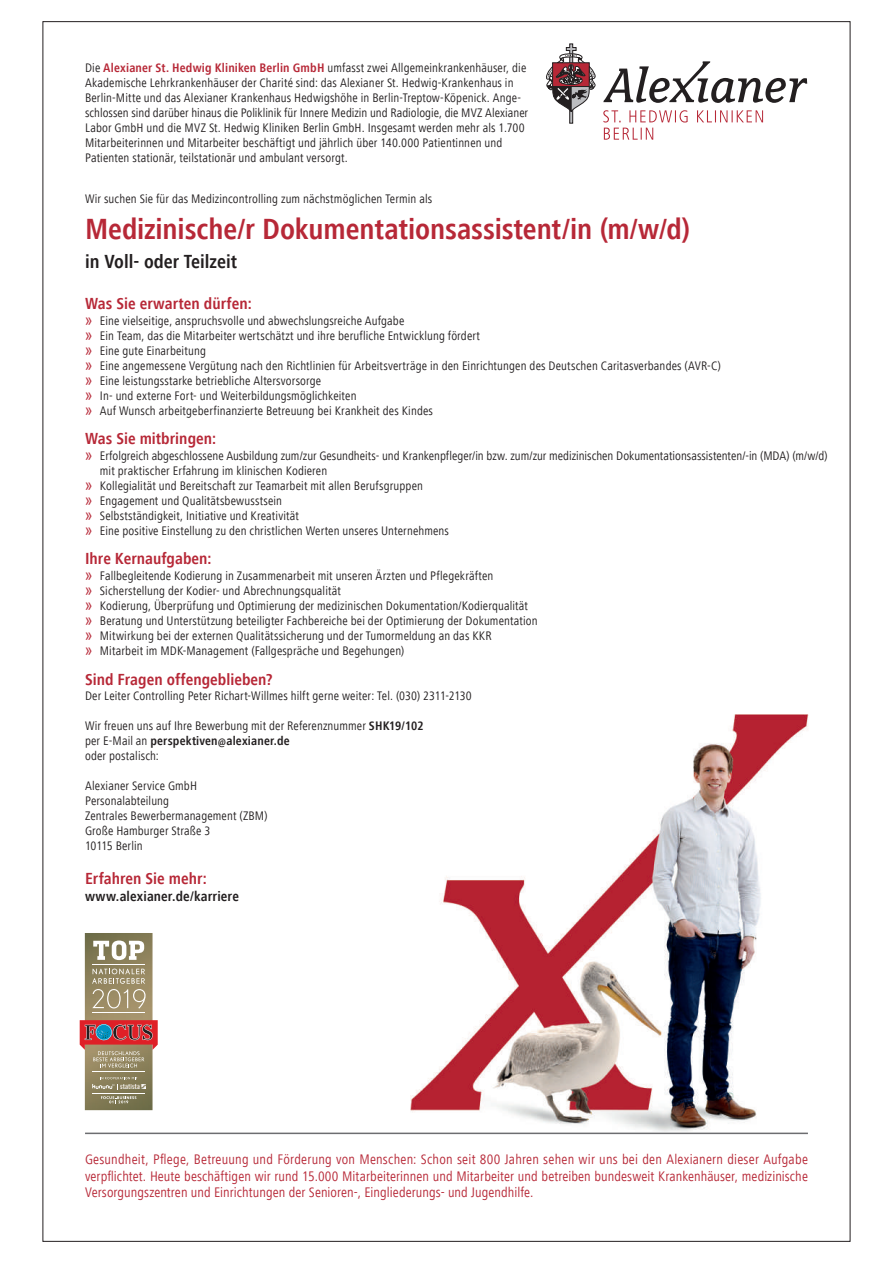
<style>
.page{position:relative;width:893px;height:1263px;background:#fff}
.page>*{position:absolute;margin:0;border:0;box-sizing:border-box;transform-origin:0 0}
.t1{font:700 condensed 30px "Frutiger Next LT";letter-spacing:-.005em;color:#b72837}
.t2{font:700 condensed 19.5px "Frutiger Next LT";color:#231f20}
.t3{font:700 condensed 16.5px "Frutiger Next LT";color:#b72837}
.t4{font:condensed 14.25px/16.5px "Frutiger Next LT";letter-spacing:.005em;color:#b72837;text-align:justify}
.t5{font:700 condensed 14.25px "Frutiger Next LT";letter-spacing:.01em;color:#231f20}
.t6{font:condensed 12.75px/15px "Frutiger Next LT";letter-spacing:.01em;color:#231f20}
.s1{font-weight:700;color:#b72837}
.s2{font-size:18.75px;color:#b72837}
.s3{font-weight:700}
</style>
<div class="page">
<img style="left:85px;top:933px;width:68px;height:177px">
<hr style="left:92px;top:1012px;width:53px;height:1px;background:#fff">
<hr style="left:92px;top:964px;width:53px;height:1px;background:#fff">
<svg style="left:93px;top:940px;width:51px;height:20px"></svg>
<svg style="left:92px;top:968px;width:54px;height:41px;background:#aa9e7d"></svg>
<svg style="left:101px;top:1096px;width:35px;height:7px"></svg>
<hr style="left:92px;top:1093px;width:53px;height:1px;background:#fff">
<svg style="left:80px;top:1020px;width:78px;height:47px;background:#b26e64"></svg>
<hr style="left:92px;top:1071px;width:53px;height:1px;background:#fff">
<svg style="left:92px;top:1077px;width:45px;height:12px"></svg>
<img style="left:121px;top:1084px;width:24px;height:5px">
<hr style="left:85px;top:1132px;width:723px;height:2px;background:#6c6d70">
<img style="left:410px;top:714px;width:399px;height:417px">
<svg style="left:603px;top:61px;width:204px;height:42px"></svg>
<svg style="left:603px;top:110px;width:160px;height:30px"></svg>
<svg style="left:546px;top:44px;width:49px;height:79px"></svg>
<p class="t6" style="left:85px;top:60px;width:445px">Die <span class="s1">Alexianer St. Hedwig Kliniken Berlin GmbH</span> umfasst zwei Allgemeinkrankenhäuser, die Akademische Lehrkrankenhäuser der Charité sind: das Alexianer St. Hedwig-Krankenhaus in Berlin-Mitte und das Alexianer Krankenhaus Hedwigshöhe in Berlin-Treptow-Köpenick. Ange&shy;schlossen sind darüber hinaus die Poliklinik für Innere Medizin und Radiologie, die MVZ Alexianer Labor GmbH und die MVZ St. Hedwig Kliniken Berlin GmbH. Insgesamt werden mehr als 1.700<br>Mitarbeiterinnen und Mitarbeiter beschäftigt und jährlich über 140.000 Patientinnen und Patienten stationär, teilstationär und ambulant versorgt.</p>
<p class="t6" style="left:85px;top:191px;width:349px">Wir suchen Sie für das Medizincontrolling zum nächstmöglichen Termin als</p>
<h1 class="t1" style="left:85px;top:212px;width:607px">Medizinische/r Dokumentationsassistent/in (m/w/d)</h1>
<h2 class="t2" style="left:85px;top:250px;width:154px">in Voll- oder Teilzeit</h2>
<p class="t3" style="left:85px;top:295px;width:168px">Was Sie erwarten dürfen:</p>
<p class="t6" style="left:85px;top:313px;width:637px"><span class="s2">»</span> Eine vielseitige, anspruchsvolle und abwechslungsreiche Aufgabe<br><span class="s2">»</span> Ein Team, das die Mitarbeiter wertschätzt und ihre berufliche Entwicklung fördert<br><span class="s2">»</span> Eine gute Einarbeitung<br><span class="s2">»</span> Eine angemessene Vergütung nach den Richtlinien für Arbeitsverträge in den Einrichtungen des Deutschen Caritasverbandes (AVR-C) <span class="s2">»</span> Eine leistungsstarke betriebliche Altersvorsorge<br><span class="s2">»</span> In- und externe Fort- und Weiterbildungsmöglichkeiten<br><span class="s2">»</span> Auf Wunsch arbeitgeberfinanzierte Betreuung bei Krankheit des Kindes</p>
<p class="t3" style="left:85px;top:430px;width:133px">Was Sie mitbringen:</p>
<p class="t6" style="left:85px;top:448px;width:744px"><span class="s2">»</span> Erfolgreich abgeschlossene Ausbildung zum/zur Gesundheits- und Krankenpfleger/in bzw. zum/zur medizinischen Dokumentationsassistenten/-in (MDA) (m/w/d)</p>
<p class="t6" style="left:100px;top:463px;width:229px">mit praktischer Erfahrung im klinischen Kodieren</p>
<p class="t6" style="left:85px;top:478px;width:339px"><span class="s2">»</span> Kollegialität und Bereitschaft zur Teamarbeit mit allen Berufsgruppen</p>
<p class="t6" style="left:85px;top:493px;width:199px"><span class="s2">»</span> Engagement und Qualitätsbewusstsein</p>
<p class="t6" style="left:85px;top:508px;width:216px"><span class="s2">»</span> Selbstständigkeit, Initiative und Kreativität</p>
<p class="t6" style="left:85px;top:523px;width:365px"><span class="s2">»</span> Eine positive Einstellung zu den christlichen Werten unseres Unternehmens</p>
<p class="t3" style="left:85px;top:550px;width:128px">Ihre Kernaufgaben:</p>
<p class="t6" style="left:85px;top:568px;width:454px"><span class="s2">»</span> Fallbegleitende Kodierung in Zusammenarbeit mit unseren Ärzten und Pflegekräften<br><span class="s2">»</span> Sicherstellung der Kodier- und Abrechnungsqualität<br><span class="s2">»</span> Kodierung, Überprüfung und Optimierung der medizinischen Dokumentation/Kodierqualität <span class="s2">»</span> Beratung und Unterstützung beteiligter Fachbereiche bei der Optimierung der Dokumentation <span class="s2">»</span> Mitwirkung bei der externen Qualitätssicherung und der Tumormeldung an das KKR<br><span class="s2">»</span> Mitarbeit im MDK-Management (Fallgespräche und Begehungen)</p>
<p class="t3" style="left:85px;top:670px;width:189px">Sind Fragen offengeblieben?</p>
<p class="t6" style="left:85px;top:688px;width:388px">Der Leiter Controlling Peter Richart-Willmes hilft gerne weiter: Tel. (030) 2311-2130</p>
<p class="t6" style="left:85px;top:718px;width:340px">Wir freuen uns auf Ihre Bewerbung mit der Referenznummer <span class="s3">SHK19/102 </span>per E-Mail an <span class="s3">perspektiven@alexianer.de<br></span>oder postalisch:</p>
<p class="t6" style="left:85px;top:778px;width:184px">Alexianer Service GmbH<br>Personalabteilung<br>Zentrales Bewerbermanagement (ZBM)<br>Große Hamburger Straße 3<br>10115 Berlin</p>
<p class="t3" style="left:85px;top:870px;width:123px">Erfahren Sie mehr:</p>
<p class="t5" style="left:85px;top:888px;width:155px">www.alexianer.de/karriere</p>
<p class="t4" style="left:85px;top:1151px;width:724px">Gesundheit, Pflege, Betreuung und Förderung von Menschen: Schon seit 800 Jahren sehen wir uns bei den Alexianern dieser Aufgabe verpflichtet. Heute beschäftigen wir rund 15.000 Mitarbeiterinnen und Mitarbeiter und betreiben bundesweit Krankenhäuser, medizinische Versorgungszentren und Einrichtungen der Senioren-, Eingliederungs- und Jugendhilfe.</p>
</div>
